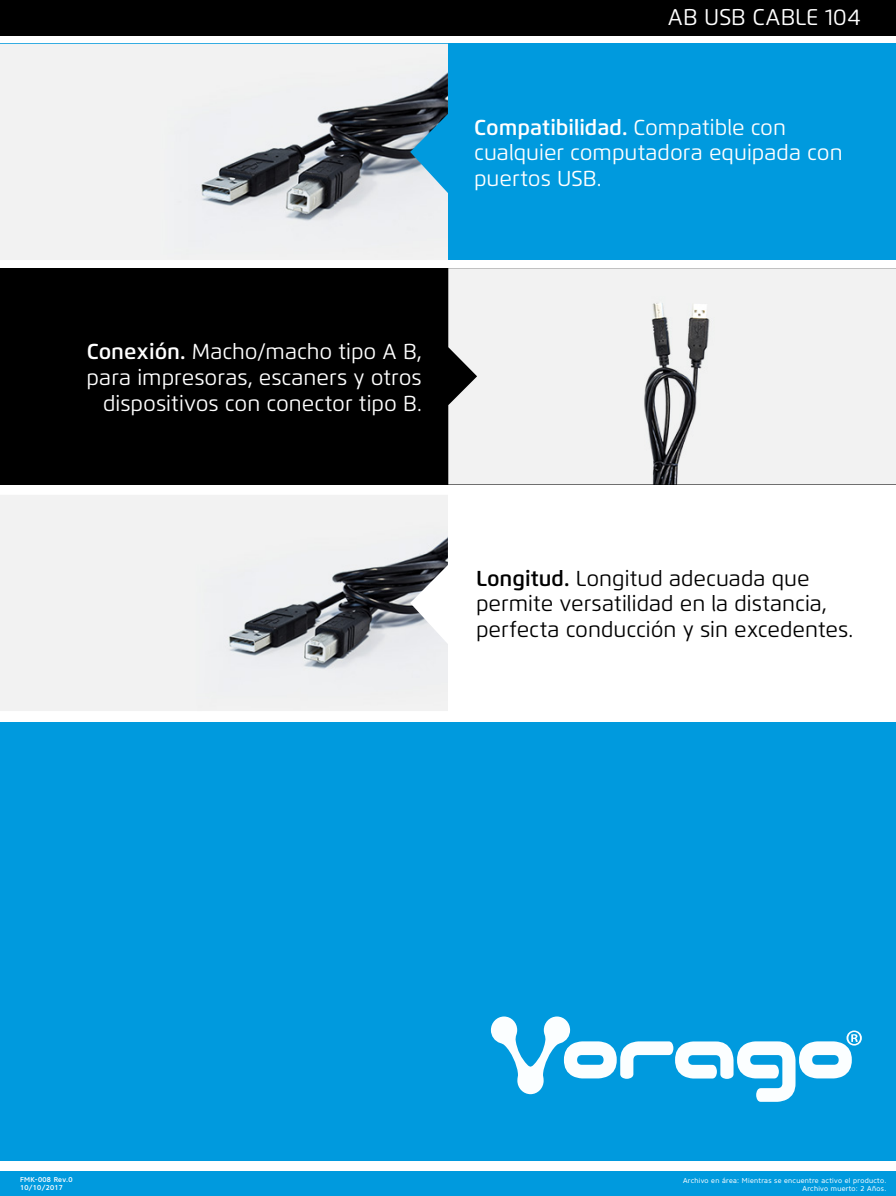
<style>
.page{position:relative;width:896px;height:1196px;background:#fff}
.page>*{position:absolute;margin:0;border:0;box-sizing:border-box;transform-origin:0 0}
.t1{font:22.75px "Flexo";letter-spacing:.005em;color:#fff}
.t2{font:21.61px/25.9px "Flexo";color:#fff}
.t3{font:21.61px/25.9px "Flexo";color:#000}
.t4{font:7px/7.9px "Core Sans N45";letter-spacing:.04em;color:#fff;text-align:right}
.t5{font:500 7px/7.9px "Core Sans N55";letter-spacing:.04em;color:#fff}
.s1{font-weight:600}
</style>
<div class="page">
<div style="left:0;top:268px;width:895px;height:216px;background:#000"></div>
<div style="left:0;top:44px;width:896px;height:216px;background:#009ade"></div>
<div style="left:0;top:1170px;width:896px;height:25px;background:#009ade"></div>
<img style="left:0;top:44px;width:448px;height:216px">
<img style="left:0;top:495px;width:448px;height:216px">
<img style="left:448px;top:268px;width:448px;height:216px">
<div style="left:0;top:0;width:896px;height:35px;background:#000"></div>
<div style="left:1px;top:722px;width:895px;height:438px;background:#009ade"></div>
<svg style="left:491px;top:1016px;width:371px;height:85px"></svg>
<p class="t1" style="left:668px;top:3px;width:195px">AB USB CABLE 104</p>
<p class="t2" style="left:474px;top:114px;width:370px"><span class="s1">Compatibilidad.</span> Compatible con cualquier computadora equipada con puertos USB.</p>
<p class="t2" style="left:87px;top:338px;width:337px;text-align:right"><span class="s1">Conexión.</span> Macho/macho tipo A B, para impresoras, escaners y otros dispositivos con conector tipo B.</p>
<p class="t3" style="left:476px;top:565px;width:379px"><span class="s1">Longitud.</span> Longitud adecuada que permite versatilidad en la distancia, perfecta conducción y sin excedentes.</p>
<p class="t5" style="left:20px;top:1175px;width:54px">FMK-008 Rev.0<br>10/10/2017</p>
<p class="t4" style="left:683px;top:1176px;width:205px">Archivo en área: Mientras se encuentre activo el producto.<br>Archivo muerto: 2 Años.</p>
</div>
